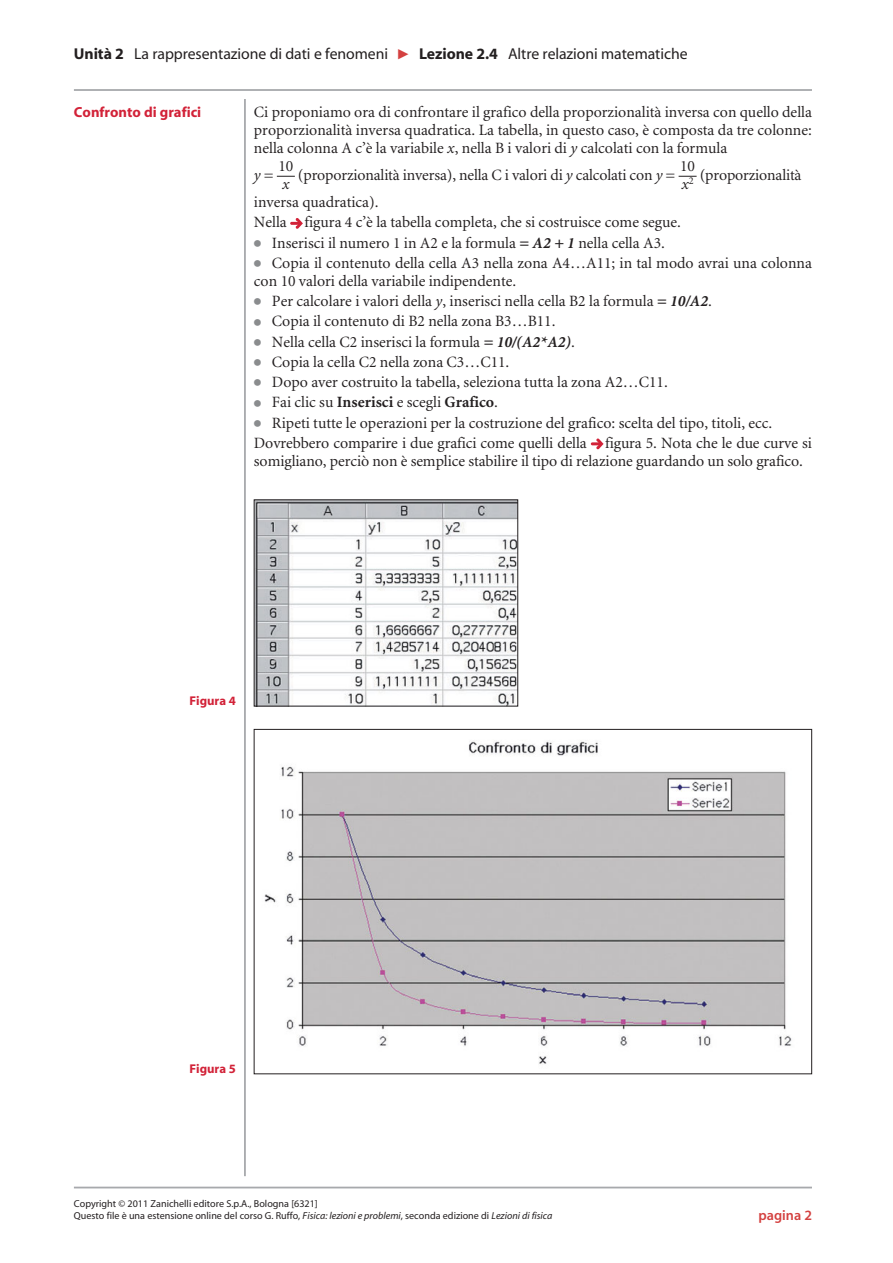
<style>
.page{position:relative;width:893px;height:1263px;background:#fff}
.page>*{position:absolute;margin:0;border:0;box-sizing:border-box;transform-origin:0 0}
.t1{font:15.75px/18px "Ar Minion";color:#231f20}
.t2{font:15.75px "BY Myriad";letter-spacing:-.005em;color:#231f20}
.t3{font:italic 15.75px "Ar Minion";color:#231f20}
.t4{font:700 14.7px "BY Myriad";color:#d22238}
.t5{font:600 14.25px "BY Myriad";color:#d44140}
.t6{font:700 12.75px "BY Myriad";color:#d22238}
.t7{font:10.2px/12.3px "BY Myriad";color:#231f20}
.s1{font-weight:700}
.s2{font-family:"Universal Newswith Comm Pi";font-size:10.5px;color:#d44140}
.s3{font-style:italic}
.s4{font-style:normal}
.s5{font-family:"Universal Newswith Comm Pi";font-size:13.5px;color:#8a8c8e}
.s6{font-weight:700;font-style:italic}
</style>
<div class="page">
<hr style="left:74px;top:1187px;width:738px;height:1px;background:#a7a9ac">
<hr style="left:244px;top:99px;width:2px;height:1077px;background:#a7a9ac">
<svg style="left:277px;top:176px;width:18px;height:1px"></svg>
<svg style="left:679px;top:176px;width:18px;height:1px"></svg>
<svg style="left:290px;top:218px;width:13px;height:11px"></svg>
<svg style="left:591px;top:438px;width:13px;height:11px"></svg>
<hr style="left:74px;top:89px;width:738px;height:2px;background:#a7a9ac">
<img style="left:256px;top:502px;width:260px;height:202px">
<img style="left:264px;top:740px;width:528px;height:324px">
<p class="t2" style="left:74px;top:47px;width:615px"><span class="s1">Unità 2</span> La rappresentazione di dati e fenomeni <span class="s2">-</span> <span class="s1">Lezione 2.4</span> Altre relazioni matematiche</p>
<p class="t4" style="left:74px;top:107px;width:129px">Confronto di grafici</p>
<p class="t1" style="left:254px;top:104px;width:560px;text-align:justify">Ci proponiamo ora di confrontare il grafico della proporzionalità inversa con quello della proporzionalità inversa quadratica. La tabella, in questo caso, è composta da tre colonne: nella colonna A c’è la variabile <span class="s3">x</span>, nella B i valori di <span class="s3">y</span> calcolati con la formula</p>
<p class="t3" style="left:254px;top:169px;width:21px">y <span class="s4">=</span></p>
<p class="t1" style="left:278px;top:158px;width:16px">10</p>
<p class="t3" style="left:282px;top:178px;width:9px">x</p>
<p class="t1" style="left:680px;top:158px;width:16px">10</p>
<p class="t1" style="left:298px;top:167px;width:505px">(proporzionalità inversa), nella C i valori di <span class="s3">y</span> calcolati con <span class="s3">y</span> = <span class="s3">x</span><sub>2</sub> (proporzionalità</p>
<p class="t1" style="left:254px;top:193px;width:429px;line-height:20.2px">inversa quadratica).<br>Nella figura 4 c’è la tabella completa, che si costruisce come segue.</p>
<p class="t1" style="left:254px;top:235px;width:412px"><span class="s5">●</span> Inserisci il numero 1 in A2 e la formula <span class="s6">= A2 + 1</span> nella cella A3.</p>
<p class="t1" style="left:254px;top:255px;width:560px"><span class="s5">●</span> Copia il contenuto della cella A3 nella zona A4…A11; in tal modo avrai una colonna con 10 valori della variabile indipendente.</p>
<p class="t1" style="left:254px;top:293px;width:459px"><span class="s5">●</span> Per calcolare i valori della <span class="s3">y</span>, inserisci nella cella B2 la formula <span class="s6">= 10/A2</span>.</p>
<p class="t1" style="left:254px;top:314px;width:303px"><span class="s5">●</span> Copia il contenuto di B2 nella zona B3…B11.</p>
<p class="t1" style="left:254px;top:334px;width:322px"><span class="s5">●</span> Nella cella C2 inserisci la formula <span class="s6">= 10/(A2*A2)</span>.</p>
<p class="t1" style="left:254px;top:354px;width:257px"><span class="s5">●</span> Copia la cella C2 nella zona C3…C11.</p>
<p class="t1" style="left:254px;top:374px;width:415px"><span class="s5">●</span> Dopo aver costruito la tabella, seleziona tutta la zona A2…C11.</p>
<p class="t1" style="left:254px;top:395px;width:246px"><span class="s5">●</span> Fai clic su <span class="s1">Inserisci</span> e scegli <span class="s1">Grafico</span>.</p>
<p class="t1" style="left:254px;top:414px;width:560px;line-height:20.2px"><span class="s5">●</span> Ripeti tutte le operazioni per la costruzione del grafico: scelta del tipo, titoli, ecc.<br>Dovrebbero comparire i due grafici come quelli della figura 5. Nota che le due curve si</p>
<p class="t1" style="left:254px;top:453px;width:551px">somigliano, perciò non è semplice stabilire il tipo di relazione guardando un solo grafico.</p>
<p class="t6" style="left:189px;top:696px;width:48px">Figura 4</p>
<p class="t6" style="left:189px;top:1063px;width:48px">Figura 5</p>
<p class="t7" style="left:74px;top:1198px;width:480px">Copyright © 2011 Zanichelli editore S.p.A., Bologna [6321]<br>Questo file è una estensione online del corso G. Ruffo, <span class="s3">Fisica: lezioni e problemi</span>, seconda edizione di <span class="s3">Lezioni di fisica</span></p>
<p class="t5" style="left:758px;top:1209px;width:55px">pagina 2</p>
</div>
